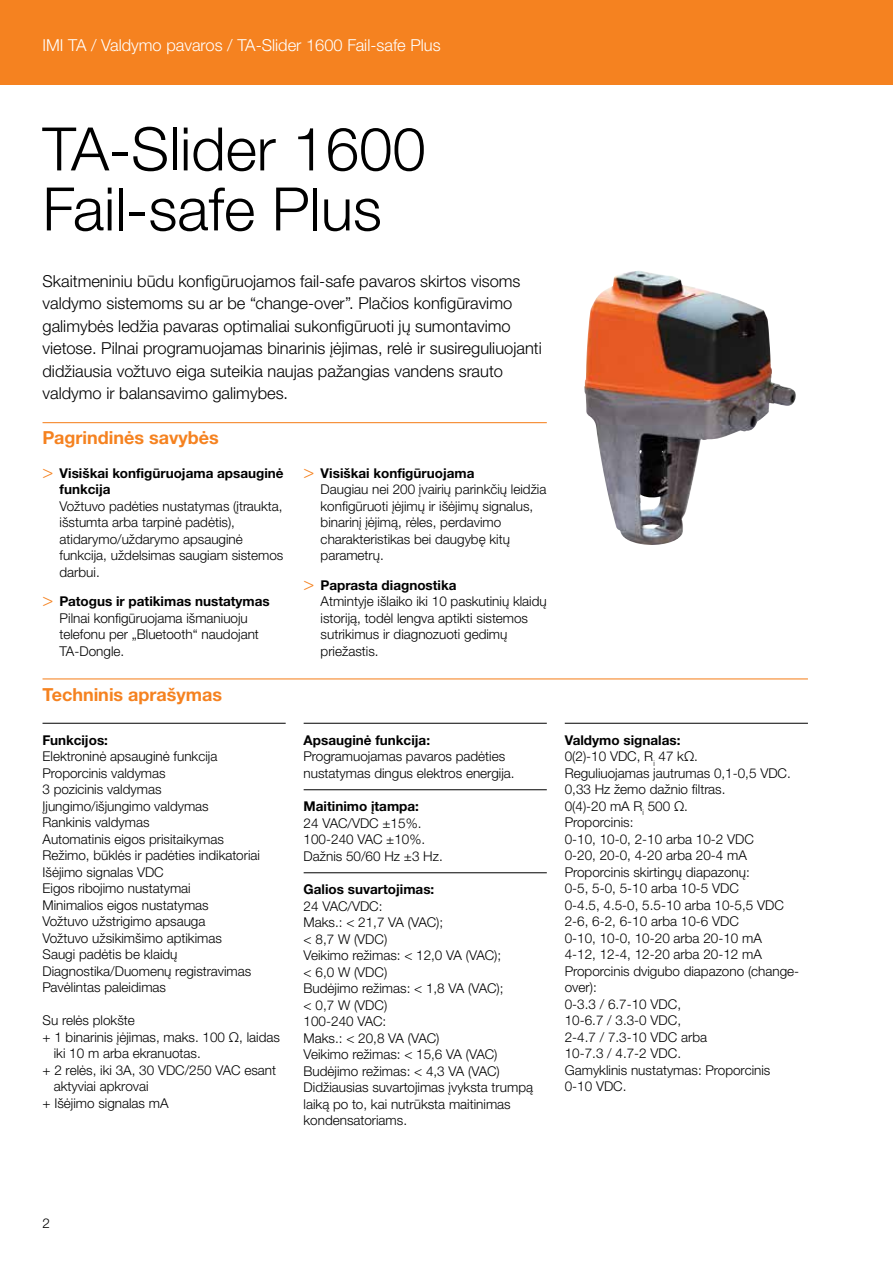
<style>
.page{position:relative;width:893px;height:1263px;background:#fff}
.page>*{position:absolute;margin:0;border:0;box-sizing:border-box;transform-origin:0 0}
.t1{font:300 60px/60px "Helvetica Neue LTW1 G";color:#000}
.t2{font:700 18px "Helvetica Neue LTW1 G";color:#f58220}
.t3{font:300 16.5px/22.5px "Helvetica Neue LTW1 G";color:#000}
.t4{font:300 16.5px "Helvetica Neue LTW1 G";color:#fff}
.t5{font:300 13.5px/16.5px "Helvetica Neue LTW1 G";color:#000}
.t6{font:700 13.5px/16.5px "Helvetica Neue LTW1 G";color:#000}
.s1{font-family:"Helvetica Neue LT Std";font-weight:300;font-size:18px;color:#f58220}
.s2{font-family:"Helvetica Neue LT Std";font-size:18px;color:#f58220}
.s3{font-weight:700}
</style>
<div class="page">
<div style="left:0;top:0;width:893px;height:85px;background:#f58220"></div>
<hr style="left:43px;top:422px;width:504px;height:1px;background:#f58220">
<hr style="left:43px;top:678px;width:765px;height:1px;background:#f58220">
<hr style="left:43px;top:723px;width:243px;height:1px;background:#000">
<hr style="left:304px;top:723px;width:243px;height:1px;background:#000">
<hr style="left:304px;top:789px;width:243px;height:1px;background:#000">
<hr style="left:304px;top:872px;width:243px;height:1px;background:#000">
<hr style="left:565px;top:723px;width:243px;height:1px;background:#000">
<img style="left:584px;top:271px;width:212px;height:274px">
<p class="t4" style="left:43px;top:35px;width:400px">IMI TA / Valdymo pavaros / TA-Slider 1600 Fail-safe Plus</p>
<h1 class="t1" style="left:43px;top:119px;width:385px">TA-Slider 1600<br>Fail-safe Plus</h1>
<p class="t3" style="left:43px;top:270px;width:501px">Skaitmeniniu būdu konfigūruojamos fail-safe pavaros skirtos visoms valdymo sistemoms su ar be “change-over”. Plačios konfigūravimo galimybės ledžia pavaras optimaliai sukonfigūruoti jų sumontavimo vietose. Pilnai programuojamas binarinis įėjimas, relė ir susireguliuojanti didžiausia vožtuvo eiga suteikia naujas pažangias vandens srauto valdymo ir balansavimo galimybes.</p>
<h2 class="t2" style="left:43px;top:427px;width:178px">Pagrindinės savybės</h2>
<p class="t6" style="left:60px;top:465px;width:226px;text-indent:-17px"><span class="s1">&gt;</span> Visiškai konfigūruojama apsauginė funkcija</p>
<p class="t5" style="left:60px;top:498px;width:225px">Vožtuvo padėties nustatymas (įtraukta, išstumta arba tarpinė padėtis), atidarymo/uždarymo apsauginė funkcija, uždelsimas saugiam sistemos darbui.</p>
<p class="t5" style="left:60px;top:593px;width:212px;text-indent:-17px"><span class="s2">&gt;</span> <span class="s3">Patogus ir patikimas nustatymas<br></span>Pilnai konfigūruojama išmaniuoju telefonu per „Bluetooth“ naudojant<br>TA-Dongle.</p>
<p class="t5" style="left:321px;top:465px;width:227px;text-indent:-17px"><span class="s2">&gt;</span> <span class="s3">Visiškai konfigūruojama<br></span>Daugiau nei 200 įvairių parinkčių leidžia konfigūruoti įėjimų ir išėjimų signalus, binarinį įėjimą, rėles, perdavimo charakteristikas bei daugybę kitų parametrų.</p>
<p class="t5" style="left:321px;top:577px;width:228px;text-indent:-17px"><span class="s2">&gt;</span> <span class="s3">Paprasta diagnostika<br></span>Atmintyje išlaiko iki 10 paskutinių klaidų istoriją, todėl lengva aptikti sistemos sutrikimus ir diagnozuoti gedimų priežastis.</p>
<h2 class="t2" style="left:43px;top:683px;width:181px">Techninis aprašymas</h2>
<p class="t6" style="left:43px;top:732px;width:67px">Funkcijos:</p>
<p class="t5" style="left:43px;top:748px;width:219px">Elektroninė apsauginė funkcija<br>Proporcinis valdymas<br>3 pozicinis valdymas<br>Įjungimo/išjungimo valdymas<br>Rankinis valdymas<br>Automatinis eigos prisitaikymas<br>Režimo, būklės ir padėties indikatoriai<br>Išėjimo signalas VDC<br>Eigos ribojimo nustatymai<br>Minimalios eigos nustatymas<br>Vožtuvo užstrigimo apsauga<br>Vožtuvo užsikimšimo aptikimas<br>Saugi padėtis be klaidų<br>Diagnostika/Duomenų registravimas<br>Pavėlintas paleidimas</p>
<p class="t5" style="left:43px;top:1012px;width:94px">Su relės plokšte</p>
<p class="t5" style="left:43px;top:1029px;width:239px">+ 1 binarinis įėjimas, maks. 100 Ω, laidas</p>
<p class="t5" style="left:54px;top:1045px;width:148px">iki 10 m arba ekranuotas.</p>
<p class="t5" style="left:43px;top:1062px;width:235px">+ 2 relės, iki 3A, 30 VDC/250 VAC esant</p>
<p class="t5" style="left:54px;top:1078px;width:96px">aktyviai apkrovai</p>
<p class="t5" style="left:43px;top:1095px;width:128px">+ Išėjimo signalas mA</p>
<p class="t6" style="left:304px;top:732px;width:128px">Apsauginė funkcija:</p>
<p class="t5" style="left:304px;top:748px;width:212px">Programuojamas pavaros padėties nustatymas dingus elektros energija.</p>
<p class="t6" style="left:304px;top:798px;width:117px">Maitinimo įtampa:</p>
<p class="t5" style="left:304px;top:815px;width:141px">24 VAC/VDC ±15%.<br>100-240 VAC ±10%.<br>Dažnis 50/60 Hz ±3 Hz.</p>
<p class="t6" style="left:304px;top:881px;width:132px">Galios suvartojimas:</p>
<p class="t5" style="left:304px;top:898px;width:231px">24 VAC/VDC:<br>Maks.: &lt; 21,7 VA (VAC);<br>&lt; 8,7 W (VDC)<br>Veikimo režimas: &lt; 12,0 VA (VAC);<br>&lt; 6,0 W (VDC)<br>Budėjimo režimas: &lt; 1,8 VA (VAC);<br>&lt; 0,7 W (VDC)<br>100-240 VAC:<br>Maks.: &lt; 20,8 VA (VAC)<br>Veikimo režimas: &lt; 15,6 VA (VAC)<br>Budėjimo režimas: &lt; 4,3 VA (VAC)<br>Didžiausias suvartojimas įvyksta trumpą laiką po to, kai nutrūksta maitinimas kondensatoriams.</p>
<p class="t5" style="left:565px;top:732px;width:236px"><span class="s3">Valdymo signalas:<br></span>0(2)-10 VDC, R<sub>i</sub> 47 kΩ.<br>Reguliuojamas jautrumas 0,1-0,5 VDC.<br>0,33 Hz žemo dažnio filtras.<br>0(4)-20 mA R<sub>i</sub> 500 Ω.<br>Proporcinis:<br>0-10, 10-0, 2-10 arba 10-2 VDC<br>0-20, 20-0, 4-20 arba 20-4 mA<br>Proporcinis skirtingų diapazonų:<br>0-5, 5-0, 5-10 arba 10-5 VDC<br>0-4.5, 4.5-0, 5.5-10 arba 10-5,5 VDC<br>2-6, 6-2, 6-10 arba 10-6 VDC<br>0-10, 10-0, 10-20 arba 20-10 mA<br>4-12, 12-4, 12-20 arba 20-12 mA<br>Proporcinis dvigubo diapazono (change&shy;over):<br>0-3.3 / 6.7-10 VDC,<br>10-6.7 / 3.3-0 VDC,<br>2-4.7 / 7.3-10 VDC arba<br>10-7.3 / 4.7-2 VDC.<br>Gamyklinis nustatymas: Proporcinis<br>0-10 VDC.</p>
<p class="t5" style="left:43px;top:1215px;width:9px">2</p>
</div>
